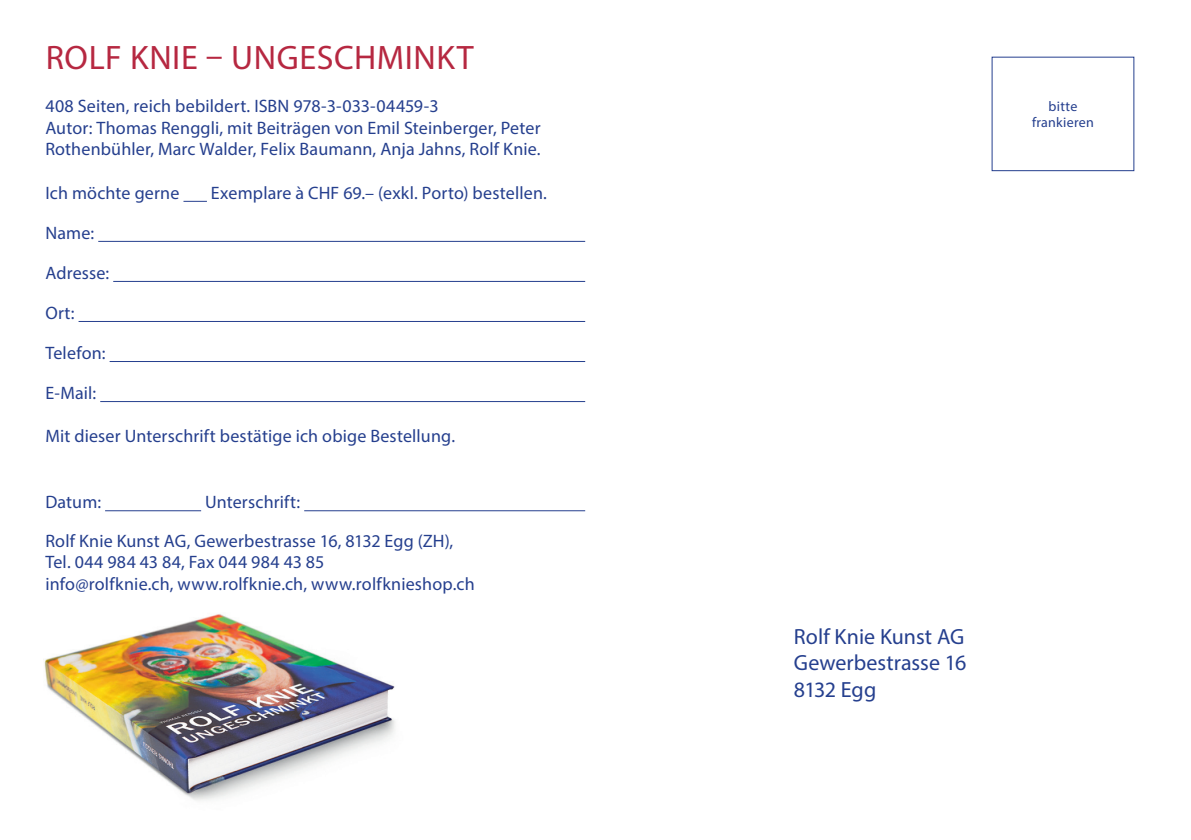
<style>
.page{position:relative;width:1191px;height:840px;background:#fff}
.page>*{position:absolute;margin:0;border:0;box-sizing:border-box;transform-origin:0 0}
.Grundtext_Optima{font:34px "Myriad Pro";letter-spacing:.02em;color:#b62841}
.Grundtext_Optima-2{font:22px "Myriad Pro";color:#253f8e}
.Grundtext_Optima-3{font:18px/21.6px "Myriad Pro";letter-spacing:.01em;color:#253f8e}
.Grundtext_Optima-4{font:14px/16.8px "Myriad Pro";letter-spacing:.02em;color:#253f8e;text-align:center}
</style>
<div class="page">
<img style="left:44px;top:614px;width:351px;height:187px">
<svg style="left:183px;top:201px;width:24px;height:1px"></svg>
<hr style="left:98px;top:241px;width:487px;height:1px;background:#253f8e">
<hr style="left:113px;top:281px;width:472px;height:1px;background:#253f8e">
<hr style="left:79px;top:321px;width:506px;height:1px;background:#253f8e">
<hr style="left:110px;top:361px;width:475px;height:1px;background:#253f8e">
<hr style="left:100px;top:401px;width:485px;height:1px;background:#253f8e">
<hr style="left:105px;top:510px;width:96px;height:1px;background:#253f8e">
<hr style="left:304px;top:510px;width:281px;height:1px;background:#253f8e">
<p class="Grundtext_Optima" style="left:46px;top:36px;width:429px">ROLF KNIE – UNGESCHMINKT</p>
<p class="Grundtext_Optima-3" style="left:45px;top:95px;width:395px">408 Seiten, reich bebildert. ISBN 978-3-033-04459-3</p>
<p class="Grundtext_Optima-3" style="left:45px;top:116px;width:497px">Autor: Thomas Renggli, mit Beiträgen von Emil Steinberger, Peter<br>Rothenbühler, Marc Walder, Felix Baumann, Anja Jahns, Rolf Knie.</p>
<p class="Grundtext_Optima-3" style="left:45px;top:181px;width:136px">Ich möchte gerne</p>
<p class="Grundtext_Optima-3" style="left:211px;top:181px;width:338px">Exemplare à CHF 69.– (exkl. Porto) bestellen.</p>
<p class="Grundtext_Optima-3" style="left:45px;top:221px;width:50px">Name:</p>
<p class="Grundtext_Optima-3" style="left:45px;top:261px;width:65px">Adresse:</p>
<p class="Grundtext_Optima-3" style="left:45px;top:301px;width:31px">Ort:</p>
<p class="Grundtext_Optima-3" style="left:45px;top:341px;width:62px">Telefon:</p>
<p class="Grundtext_Optima-3" style="left:45px;top:381px;width:52px">E-Mail:</p>
<p class="Grundtext_Optima-3" style="left:45px;top:424px;width:411px">Mit dieser Unterschrift bestätige ich obige Bestellung.</p>
<p class="Grundtext_Optima-3" style="left:45px;top:490px;width:57px">Datum:</p>
<p class="Grundtext_Optima-3" style="left:205px;top:490px;width:97px">Unterschrift:</p>
<p class="Grundtext_Optima-3" style="left:45px;top:529px;width:409px">Rolf Knie Kunst AG, Gewerbestrasse 16, 8132 Egg (ZH),</p>
<p class="Grundtext_Optima-3" style="left:45px;top:550px;width:280px">Tel. 044 984 43 84, Fax 044 984 43 85</p>
<p class="Grundtext_Optima-3" style="left:45px;top:572px;width:431px">info@rolfknie.ch, www.rolfknie.ch, www.rolfknieshop.ch</p>
<p class="Grundtext_Optima-4" style="left:1032px;top:97px;width:63px">bitte frankieren</p>
<p class="Grundtext_Optima-2" style="left:794px;top:622px;width:172px">Rolf Knie Kunst AG</p>
<p class="Grundtext_Optima-2" style="left:794px;top:648px;width:174px">Gewerbestrasse 16</p>
<p class="Grundtext_Optima-2" style="left:794px;top:675px;width:84px">8132 Egg</p>
</div>
